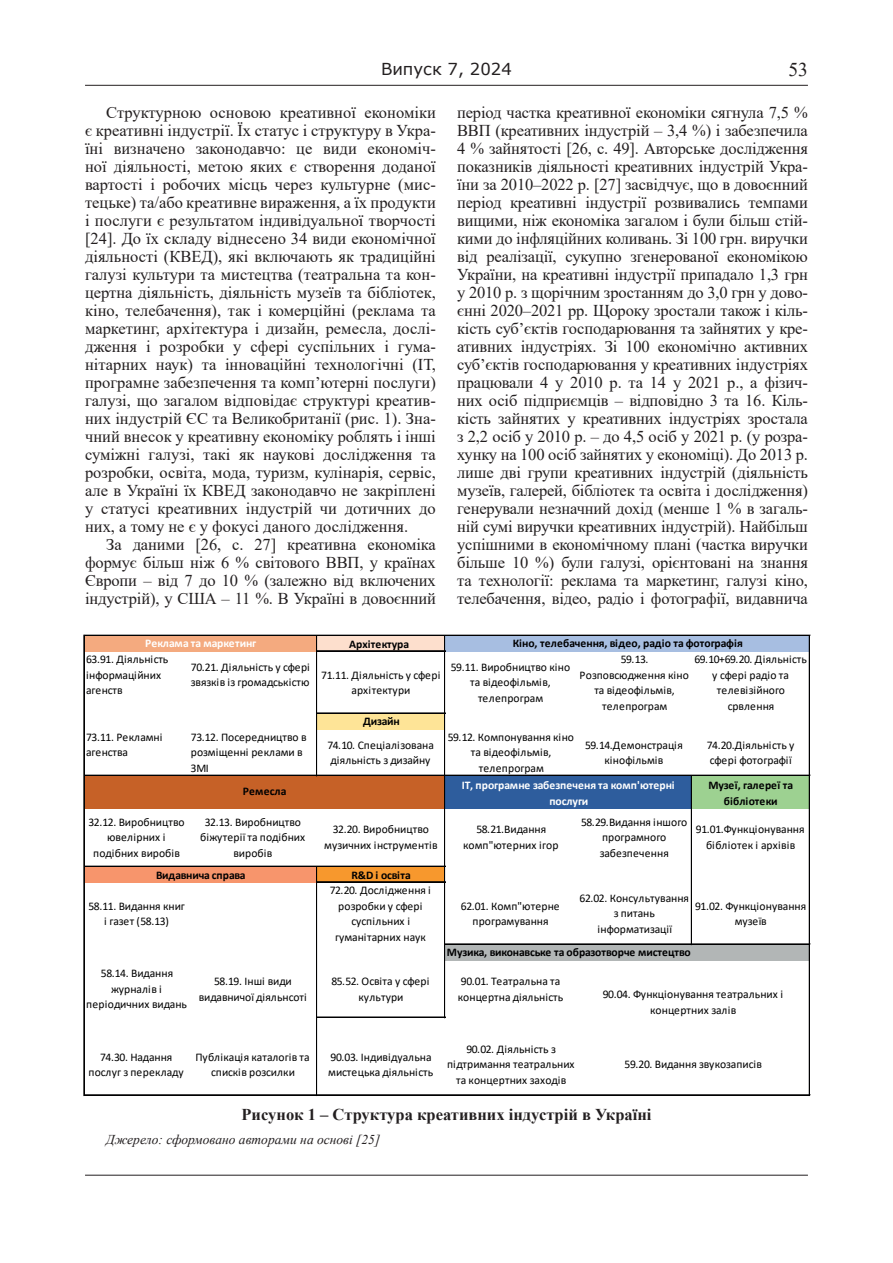
<style>
.page{position:relative;width:893px;height:1263px;background:#fff}
.page>*{position:absolute;margin:0;border:0;box-sizing:border-box;transform-origin:0 0}
.t1{font:19.5px "Times New Roman";color:#231f20}
.t2{font:16.5px/18px "Times New Roman";letter-spacing:-.01em;color:#231f20;text-align:justify}
.t3{font:700 16.5px "Times New Roman";color:#231f20}
.t4{font:16.5px "Verdana";color:#231f20}
.t5{font:italic 13.5px "Times New Roman";color:#231f20}
.t6{font:11.7px/15.6px "Calibri";color:#000001;text-align:center}
.t7{font:700 11.7px/15.6px "Calibri";letter-spacing:-.005em;color:#000001;text-align:center}
.t8{font:700 11.7px/15.6px "Calibri";letter-spacing:-.005em;color:#fff;text-align:center}
.t9{font:700 11.7px "Calibri";letter-spacing:-.025em;color:#000001}
.t10{font:700 11.7px "Calibri";letter-spacing:.015em;color:#000001}
</style>
<div class="page">
<hr style="left:85px;top:85px;width:723px;height:1px;background:#231f20">
<hr style="left:85px;top:1175px;width:723px;height:1px;background:#231f20">
<div style="left:85px;top:636px;width:232px;height:15px;background:#f4aa7f"></div>
<div style="left:317px;top:636px;width:128px;height:15px;background:#fddfcd"></div>
<div style="left:445px;top:636px;width:365px;height:15px;background:#a7bee1"></div>
<div style="left:317px;top:713px;width:128px;height:16px;background:#fee497"></div>
<div style="left:85px;top:775px;width:360px;height:33px;background:#c66127"></div>
<div style="left:445px;top:775px;width:247px;height:33px;background:#2e5d9d"></div>
<div style="left:691px;top:775px;width:119px;height:33px;background:#9dd191"></div>
<div style="left:85px;top:866px;width:232px;height:16px;background:#f7956c"></div>
<div style="left:317px;top:866px;width:128px;height:16px;background:#f7982d"></div>
<div style="left:445px;top:944px;width:365px;height:16px;background:#b2b6b6"></div>
<hr style="left:316px;top:636px;width:1px;height:140px;background:#000001">
<hr style="left:317px;top:636px;width:1px;height:140px;background:#000001">
<hr style="left:84px;top:635px;width:1px;height:460px;background:#000001">
<hr style="left:316px;top:867px;width:1px;height:228px;background:#000001">
<hr style="left:317px;top:867px;width:1px;height:228px;background:#000001">
<hr style="left:444px;top:636px;width:1px;height:382px;background:#000001">
<hr style="left:445px;top:636px;width:1px;height:382px;background:#000001">
<hr style="left:809px;top:636px;width:1px;height:459px;background:#000001">
<hr style="left:691px;top:776px;width:1px;height:169px;background:#000001">
<hr style="left:85px;top:635px;width:725px;height:1px;background:#000001">
<hr style="left:317px;top:650px;width:128px;height:1px;background:#000001">
<hr style="left:317px;top:651px;width:128px;height:1px;background:#000001">
<hr style="left:317px;top:713px;width:128px;height:1px;background:#000001">
<hr style="left:85px;top:775px;width:725px;height:1px;background:#000001">
<hr style="left:85px;top:866px;width:360px;height:1px;background:#000001">
<hr style="left:317px;top:881px;width:128px;height:1px;background:#000001">
<hr style="left:317px;top:882px;width:128px;height:1px;background:#000001">
<hr style="left:445px;top:944px;width:365px;height:1px;background:#000001">
<hr style="left:317px;top:1017px;width:128px;height:1px;background:#000001">
<hr style="left:85px;top:1094px;width:725px;height:1px;background:#000001">
<hr style="left:85px;top:1095px;width:725px;height:1px;background:#000001">
<p class="t4" style="left:381px;top:58px;width:132px">Випуск 7, 2024</p>
<p class="t1" style="left:788px;top:56px;width:21px">53</p>
<p class="t2" style="left:85px;top:103px;width:352px;text-indent:21px">Структурною основою креативної економіки є креативні індустрії. Їх статус і структуру в Укра&shy;їні визначено законодавчо: це види економіч&shy;ної діяльності, метою яких є створення доданої вартості і робочих місць через культурне (мис&shy;тецьке) та/або креативне вираження, а їх продукти і послуги є результатом індивідуальної творчості [24]. До їх складу віднесено 34 види економічної діяльності (КВЕД), які включають як традиційні галузі культури та мистецтва (театральна та кон&shy;цертна діяльність, діяльність музеїв та бібліотек, кіно, телебачення), так і комерційні (реклама та маркетинг, архітектура і дизайн, ремесла, дослі&shy;дження і розробки у сфері суспільних і гума&shy;нітарних наук) та інноваційні технологічні (ІТ, програмне забезпечення та комп’ютерні послуги) галузі, що загалом відповідає структурі креатив&shy;них індустрій ЄС та Великобританії (рис. 1). Зна&shy;чний внесок у креативну економіку роблять і інші суміжні галузі, такі як наукові дослідження та розробки, освіта, мода, туризм, кулінарія, сервіс, але в Україні їх КВЕД законодавчо не закріплені у статусі креативних індустрій чи дотичних до них, а тому не є у фокусі даного дослідження.</p>
<p class="t2" style="left:85px;top:535px;width:352px;text-indent:21px">За даними [26, с. 27] креативна економіка формує більш ніж 6 % світового ВВП, у країнах Європи – від 7 до 10 % (залежно від включених індустрій), у США – 11 %. В Україні в довоєнний</p>
<p class="t2" style="left:457px;top:103px;width:352px">період частка креативної економіки сягнула 7,5 % ВВП (креативних індустрій – 3,4 %) і забезпечила 4 % зайнятості [26, с. 49]. Авторське дослідження показників діяльності креативних індустрій Укра&shy;їни за 2010–2022 р. [27] засвідчує, що в довоєнний період креативні індустрії розвивались темпами вищими, ніж економіка загалом і були більш стій&shy;кими до інфляційних коливань. Зі 100 грн. виручки від реалізації, сукупно згенерованої економікою України, на креативні індустрії припадало 1,3 грн у 2010 р. з щорічним зростанням до 3,0 грн у дово&shy;єнні 2020–2021 рр. Щороку зростали також і кіль&shy;кість суб’єктів господарювання та зайнятих у кре&shy;ативних індустріях. Зі 100 економічно активних суб’єктів господарювання у креативних індустріях працювали 4 у 2010 р. та 14 у 2021 р., а фізич&shy;них осіб підприємців – відповідно 3 та 16. Кіль&shy;кість зайнятих у креативних індустріях зростала з 2,2 осіб у 2010 р. – до 4,5 осіб у 2021 р. (у розра&shy;хунку на 100 осіб зайнятих у економіці). До 2013 р. лише дві групи креативних індустрій (діяльність музеїв, галерей, бібліотек та освіта і дослідження) генерували незначний дохід (менше 1 % в загаль&shy;ній сумі виручки креативних індустрій). Найбільш успішними в економічному плані (частка виручки більше 10 %) були галузі, орієнтовані на знання та технології: реклама та маркетинг, галузі кіно, телебачення, відео, радіо і фотографії, видавнича</p>
<p class="t8" style="left:145px;top:635px;width:113px">Реклама та маркетинг</p>
<p class="t7" style="left:513px;top:635px;width:232px">Кіно, телебачення, відео, радіо та фотографія</p>
<p class="t7" style="left:349px;top:636px;width:62px">Архітектура</p>
<p class="t6" style="left:86px;top:651px;width:84px;text-align:left">63.91. Діяльність інформаційних агенств</p>
<p class="t6" style="left:191px;top:659px;width:121px;text-align:left">70.21. Діяльність у сфері звязків із громадськістю</p>
<p class="t6" style="left:321px;top:667px;width:121px">71.11. Діяльність у сфері архітектури</p>
<p class="t6" style="left:451px;top:659px;width:121px">59.11. Виробництво кіно та відеофільмів, телепрограм</p>
<p class="t6" style="left:580px;top:651px;width:111px">59.13.<br>Розповсюдження кіно та відеофільмів, телепрограм</p>
<p class="t6" style="left:694px;top:651px;width:114px">69.10+69.20. Діяльність у сфері радіо та телевізійного срвлення</p>
<p class="t7" style="left:363px;top:713px;width:38px">Дизайн</p>
<p class="t6" style="left:86px;top:729px;width:78px;text-align:left">73.11. Рекламні агенства</p>
<p class="t6" style="left:191px;top:729px;width:117px;text-align:left">73.12. Посередництво в розміщенні реклами в<br>ЗМІ</p>
<p class="t6" style="left:327px;top:737px;width:108px;text-align:left">74.10. Спеціалізована діяльність з дизайну</p>
<p class="t6" style="left:448px;top:729px;width:128px">59.12. Компонування кіно та відеофільмів, телепрограм</p>
<p class="t6" style="left:585px;top:737px;width:99px">59.14.Демонстрація кінофільмів</p>
<p class="t6" style="left:707px;top:737px;width:89px;text-align:left">74.20.Діяльність у сфері фотографії</p>
<p class="t7" style="left:708px;top:777px;width:86px">Музеї, галереї та бібліотеки</p>
<p class="t6" style="left:88px;top:814px;width:98px">32.12. Виробництво ювелірних і подібних виробів</p>
<p class="t6" style="left:200px;top:814px;width:107px">32.13. Виробництво біжутерії та подібних виробів</p>
<p class="t6" style="left:324px;top:821px;width:115px">32.20. Виробництво музичних інструментів</p>
<p class="t6" style="left:463px;top:821px;width:97px">58.21.Видання комп"ютерних ігор</p>
<p class="t6" style="left:581px;top:814px;width:108px">58.29.Видання іншого програмного забезпечення</p>
<p class="t6" style="left:696px;top:821px;width:110px">91.01.Функціонування бібліотек і архівів</p>
<p class="t7" style="left:351px;top:867px;width:61px">R&amp;D і освіта</p>
<p class="t6" style="left:89px;top:898px;width:98px">58.11. Видання книг і газет (58.13)</p>
<p class="t10" style="left:243px;top:783px;width:45px">Ремесла</p>
<p class="t8" style="left:462px;top:777px;width:215px">ІТ, програмне забезпеченя та комп'ютерні послуги</p>
<p class="t9" style="left:156px;top:866px;width:91px">Видавнича справа</p>
<p class="t6" style="left:330px;top:882px;width:103px">72.20. Дослідження і розробки у сфері суспільних і гуманітарних наук</p>
<p class="t6" style="left:461px;top:898px;width:100px">62.01. Комп"ютерне програмування</p>
<p class="t6" style="left:580px;top:890px;width:111px">62.02. Консультування з питань інформатизації</p>
<p class="t6" style="left:695px;top:898px;width:113px">91.02. Функціонування музеїв</p>
<p class="t7" style="left:447px;top:944px;width:245px">Музика, виконавське та образотворче мистецтво</p>
<p class="t6" style="left:86px;top:965px;width:102px">58.14. Видання журналів і періодичних видань</p>
<p class="t6" style="left:199px;top:973px;width:110px">58.19. Інші види видавничої діяльнсоті</p>
<p class="t6" style="left:331px;top:973px;width:100px">85.52. Освіта у сфері культури</p>
<p class="t6" style="left:458px;top:973px;width:107px;text-align:left">90.01. Театральна та концертна діяльність</p>
<p class="t6" style="left:89px;top:1048px;width:97px">74.30. Надання послуг з перекладу</p>
<p class="t6" style="left:196px;top:1048px;width:116px">Публікація каталогів та списків розсилки</p>
<p class="t6" style="left:328px;top:1048px;width:106px;text-align:left">90.03. Індивідуальна мистецька діяльність</p>
<p class="t6" style="left:447px;top:1041px;width:129px">90.02. Діяльність з підтримання театральних та концертних заходів</p>
<p class="t6" style="left:603px;top:986px;width:182px">90.04. Функціонування театральних і концертних залів</p>
<p class="t6" style="left:625px;top:1055px;width:139px">59.20. Видання звукозаписів</p>
<p class="t3" style="left:242px;top:1103px;width:411px">Рисунок 1 – Структура креативних індустрій в Україні</p>
<p class="t5" style="left:106px;top:1130px;width:275px">Джерело: сформовано авторами на основі [25]</p>
</div>
